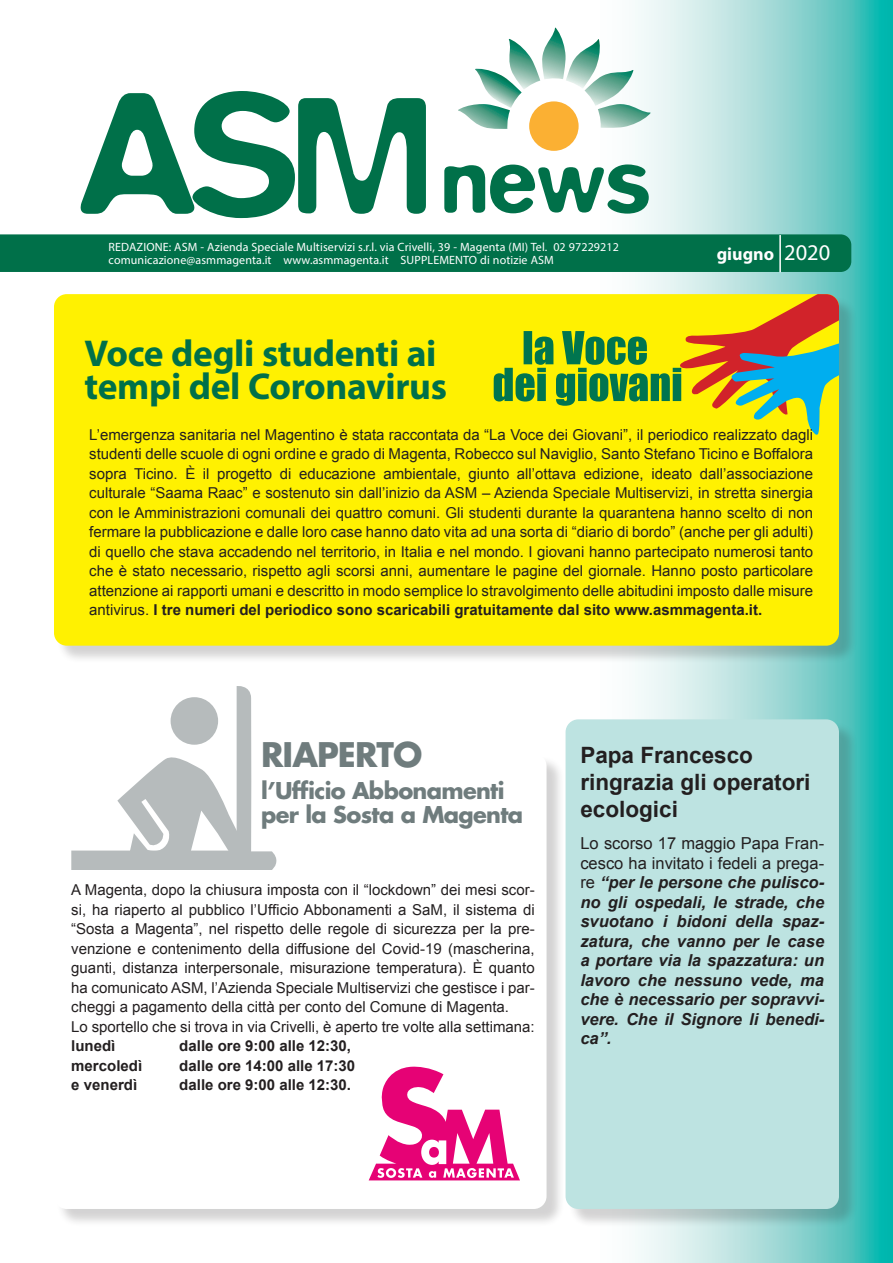
<style>
.page{position:relative;width:893px;height:1263px;background:#fff}
.page>*{position:absolute;margin:0;border:0;box-sizing:border-box;transform-origin:0 0}
.Normale{font:700 37.5px/33px "Myriad Pro";letter-spacing:-.01em;color:#007049}
.t1{font:700 33px "Futura Std";letter-spacing:-.03em;color:#6f7c7d}
.t2{font:700 22.5px "Arial";color:#231f20}
.t3{font:700 22.5px "Futura Std";letter-spacing:-.03em;color:#6f7c7d}
.Normale-2{font:700 18px "Myriad Pro";color:#fff}
.t4{font:italic 700 16.5px/19.5px "Arial";color:#231f20;text-align:justify}
.t5{font:15px/19.5px "Arial";color:#231f20;text-align:justify}
.t6{font:700 15px "Arial";color:#231f20}
.Normale-3{font:12px "Myriad Pro";letter-spacing:.01em;color:#fff}
.s1{font-weight:400;font-size:22.5px}
.s2{font-weight:700}
.s3{font-weight:400;font-style:normal}
</style>
<div class="page">
<svg style="left:635px;top:0;width:258px;height:1263px;background:#74d1cc"></svg>
<svg style="left:80px;top:91px;width:346px;height:127px"></svg>
<svg style="left:444px;top:164px;width:205px;height:50px"></svg>
<div style="left:0;top:234px;width:851px;height:38px;background:#007049"></div>
<hr style="left:779px;top:235px;width:2px;height:37px;background:#fff">
<div style="left:56px;top:296px;width:802px;height:368px;background:#231f20;opacity:.2"></div>
<div style="left:54px;top:294px;width:785px;height:352px;background:#fff101;border-radius:13px"></div>
<svg style="left:494px;top:294px;width:345px;height:141px"></svg>
<div style="left:56px;top:755px;width:509px;height:472px;background:#231f20;opacity:.2"></div>
<div style="left:54px;top:753px;width:492px;height:456px;background:#fff;border-radius:13px"></div>
<svg style="left:458px;top:28px;width:194px;height:102px"></svg>
<div style="left:529px;top:101px;width:50px;height:50px;background:#fbb033;border-radius:50%"></div>
<div style="left:568px;top:721px;width:290px;height:506px;background:#231f20;opacity:.2"></div>
<div style="left:566px;top:719px;width:273px;height:490px;background:#bde3e1;border-radius:13px"></div>
<svg style="left:369px;top:1066px;width:151px;height:114px"></svg>
<svg style="left:71px;top:686px;width:206px;height:184px"></svg>
<p class="Normale-3" style="left:109px;top:239px;width:512px">REDAZIONE: ASM - Azienda Speciale Multiservizi s.r.l. via Crivelli, 39 - Magenta (MI) Tel. 02 97229212</p>
<p class="Normale-3" style="left:109px;top:253px;width:447px">comunicazione@asmmagenta.it www.asmmagenta.it SUPPLEMENTO di notizie ASM</p>
<p class="Normale-2" style="left:717px;top:242px;width:115px">giugno <span class="s1">2020</span></p>
<p class="Normale" style="left:85px;top:336px;width:364px">Voce degli studenti ai tempi del Coronavirus</p>
<p class="t5" style="left:89px;top:425px;width:725px">L’emergenza sanitaria nel Magentino è stata raccontata da “La Voce dei Giovani”, il periodico realizzato dagli studenti delle scuole di ogni ordine e grado di Magenta, Robecco sul Naviglio, Santo Stefano Ticino e Boffalora sopra Ticino. È il progetto di educazione ambientale, giunto all’ottava edizione, ideato dall’associazione culturale “Saama Raac” e sostenuto sin dall’inizio da ASM – Azienda Speciale Multiservizi, in stretta sinergia con le Amministrazioni comunali dei quattro comuni. Gli studenti durante la quarantena hanno scelto di non fermare la pubblicazione e dalle loro case hanno dato vita ad una sorta di “diario di bordo” (anche per gli adulti) di quello che stava accadendo nel territorio, in Italia e nel mondo. I giovani hanno partecipato numerosi tanto che è stato necessario, rispetto agli scorsi anni, aumentare le pagine del giornale. Hanno posto particolare attenzione ai rapporti umani e descritto in modo semplice lo stravolgimento delle abitudini imposto dalle misure antivirus. <span class="s2">I tre numeri del periodico sono scaricabili gratuitamente dal sito www.asmmagenta.it.</span></p>
<p class="t1" style="left:261px;top:733px;width:163px">RIAPERTO</p>
<p class="t3" style="left:261px;top:775px;width:245px">l’Ufficio Abbonamenti</p>
<p class="t3" style="left:261px;top:799px;width:263px">per la Sosta a Magenta</p>
<p class="t5" style="left:71px;top:880px;width:465px">A Magenta, dopo la chiusura imposta con il “lockdown” dei mesi scor&shy;si, ha riaperto al pubblico l’Ufficio Abbonamenti a SaM, il sistema di “Sosta a Magenta”, nel rispetto delle regole di sicurezza per la pre&shy;venzione e contenimento della diffusione del Covid-19 (mascherina, guanti, distanza interpersonale, misurazione temperatura). È quanto ha comunicato ASM, l’Azienda Speciale Multiservizi che gestisce i par&shy;cheggi a pagamento della città per conto del Comune di Magenta.</p>
<p class="t5" style="left:71px;top:1017px;width:465px">Lo sportello che si trova in via Crivelli, è aperto tre volte alla settimana: <span class="s2">lunedì</span></p>
<p class="t6" style="left:179px;top:1036px;width:173px">dalle ore 9:00 alle 12:30,</p>
<p class="t6" style="left:71px;top:1056px;width:72px">mercoledì</p>
<p class="t6" style="left:179px;top:1056px;width:177px">dalle ore 14:00 alle 17:30</p>
<p class="t6" style="left:71px;top:1075px;width:67px">e venerdì</p>
<p class="t6" style="left:179px;top:1075px;width:173px">dalle ore 9:00 alle 12:30.</p>
<p class="t2" style="left:580px;top:740px;width:174px">Papa Francesco</p>
<p class="t2" style="left:580px;top:767px;width:232px">ringrazia gli operatori</p>
<p class="t2" style="left:580px;top:794px;width:99px">ecologici</p>
<p class="t4" style="left:580px;top:834px;width:245px"><span class="s3">Lo scorso 17 maggio Papa Fran&shy;cesco ha invitato i fedeli a prega&shy;re</span> “per le persone che pulisco&shy;no gli ospedali, le strade, che svuotano i bidoni della spaz&shy;zatura, che vanno per le case a portare via la spazzatura: un lavoro che nessuno vede, ma che è necessario per sopravvi&shy;vere. Che il Signore li benedi&shy;ca”.</p>
</div>
